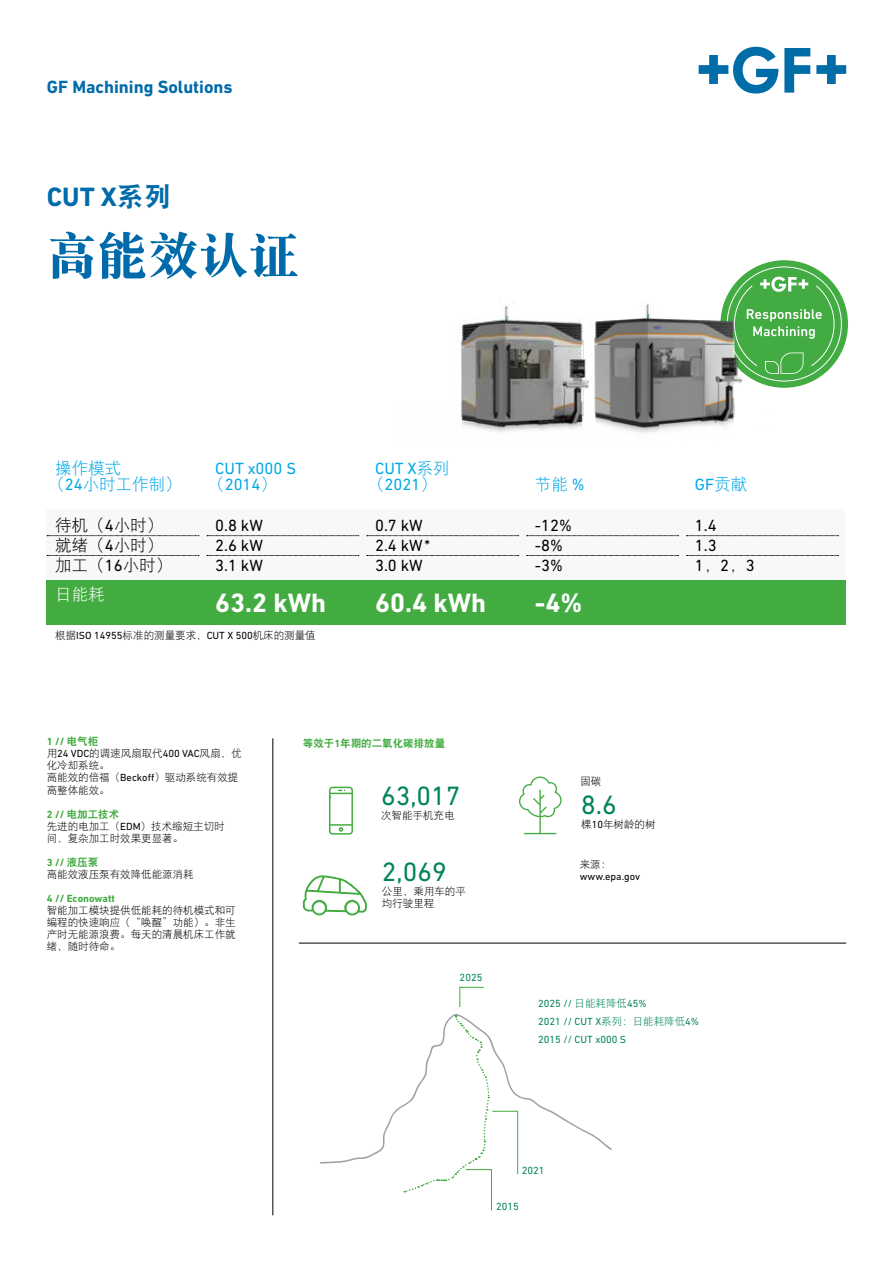
<style>
.page{position:relative;width:893px;height:1263px;background:#fff}
.page>*{position:absolute;margin:0;border:0;box-sizing:border-box;transform-origin:0 0}
.t1{font:50.55px "DF Song GB W9";color:#006aaa}
.t2{font:700 27px "DIN Next W1 G";color:#fff}
.t3{font:27px "DIN Next W1 G";color:#008458}
.t4{font:700 27px "DIN Next W1 G";color:#006aaa}
.t5{font:700 18px "DIN Next W1 G";color:#006aaa}
.t6{font:16.5px/19.8px "DIN Next W1 G";color:#000}
.t7{font:16.5px/16.5px "DIN Next W1 G";color:#00a9e6}
.t8{font:16.5px/19.8px "DF Hei GB W3";color:#000}
.t9{font:16.5px/16.5px "DF Hei GB W3";color:#00a9e6}
.t10{font:16.5px "DF Hei GB W3";color:#fff}
.t11{font:10.5px/12px "DF Hei GB W3";color:#000}
.t12{font:10.5px/18px "DIN Next W1 G";color:#008458}
.t13{font:700 10.5px "DIN Next W1 G";color:#42ac41}
.t14{font:10.5px "DF Hei GB W9";color:#42ac41}
.t15{font:10.5px "DIN Next W1 G";color:#000}
.s1{font-family:"DF Hei GB W9";font-weight:400}
.s2{font-family:"DIN Next W1 G"}
.s3{font-family:"DF Hei GB W3"}
.s4{font-family:"DIN Next W1 G";font-weight:700}
</style>
<div class="page">
<svg style="left:720px;top:260px;width:128px;height:128px;background:#54b454"></svg>
<svg style="left:734px;top:277px;width:101px;height:97px;background:#5fb85f"></svg>
<hr style="left:299px;top:943px;width:547px;height:1px;background:#000">
<svg style="left:699px;top:47px;width:79px;height:47px"></svg>
<svg style="left:784px;top:48px;width:26px;height:45px"></svg>
<svg style="left:816px;top:55px;width:30px;height:29px"></svg>
<svg style="left:519px;top:776px;width:43px;height:58px"></svg>
<svg style="left:328px;top:786px;width:25px;height:49px"></svg>
<svg style="left:303px;top:875px;width:64px;height:41px"></svg>
<hr style="left:273px;top:738px;width:1px;height:477px;background:#000">
<div style="left:47px;top:509px;width:799px;height:71px;background:#f7f8f8"></div>
<svg style="left:47px;top:535px;width:152px;height:1px"></svg>
<svg style="left:47px;top:555px;width:152px;height:1px"></svg>
<svg style="left:207px;top:535px;width:152px;height:1px"></svg>
<svg style="left:207px;top:555px;width:152px;height:1px"></svg>
<svg style="left:367px;top:535px;width:152px;height:1px"></svg>
<svg style="left:367px;top:555px;width:152px;height:1px"></svg>
<svg style="left:527px;top:535px;width:152px;height:1px"></svg>
<svg style="left:527px;top:555px;width:152px;height:1px"></svg>
<svg style="left:687px;top:535px;width:151px;height:1px"></svg>
<svg style="left:687px;top:555px;width:151px;height:1px"></svg>
<div style="left:47px;top:580px;width:799px;height:44px;background:#42ac41"></div>
<svg style="left:459px;top:987px;width:25px;height:20px"></svg>
<svg style="left:320px;top:1014px;width:292px;height:197px"></svg>
<img style="left:458px;top:300px;width:53px;height:132px">
<img style="left:511px;top:293px;width:273px;height:140px">
<h3 class="t5" style="left:47px;top:76px;width:187px">GF Machining Solutions</h3>
<h2 class="t4" style="left:47px;top:181px;width:126px">CUT X<span class="s1">系列</span></h2>
<h1 class="t1" style="left:47px;top:228px;width:254px">高能效认证</h1>
<h3 class="t9" style="left:48px;top:459px;width:135px;text-indent:7px">操作模式<br>（<span class="s2">24</span>小时工作制）</h3>
<h3 class="t7" style="left:208px;top:460px;width:89px;text-indent:7px">CUT x000 S<span class="s3">（</span>2014<span class="s3">）</span></h3>
<h3 class="t7" style="left:368px;top:460px;width:83px;text-indent:7px">CUT X<span class="s3">系列（</span>2021<span class="s3">）</span></h3>
<h3 class="t9" style="left:535px;top:476px;width:51px">节能 <span class="s2">%</span></h3>
<h3 class="t7" style="left:695px;top:476px;width:54px">GF<span class="s3">贡献</span></h3>
<h3 class="t8" style="left:55px;top:515px;width:118px">待机（<span class="s2">4</span>小时）就绪（<span class="s2">4</span>小时）加工（<span class="s2">16</span>小时）</h3>
<h3 class="t6" style="left:215px;top:515px;width:49px;text-align:justify">0.8 kW 2.6 kW 3.1 kW</h3>
<h3 class="t6" style="left:375px;top:515px;width:57px">0.7 kW<br>2.4 kW *<br>3.0 kW</h3>
<h3 class="t6" style="left:535px;top:515px;width:38px">-12% -8% -3%</h3>
<h3 class="t6" style="left:695px;top:515px;width:61px">1.4<br>1.3<br>1<span class="s3">，</span>2<span class="s3">，</span>3</h3>
<h3 class="t10" style="left:55px;top:585px;width:51px">日能耗</h3>
<h2 class="t2" style="left:215px;top:586px;width:113px">63.2 kWh</h2>
<h2 class="t2" style="left:375px;top:586px;width:113px">60.4 kWh</h2>
<h2 class="t2" style="left:535px;top:586px;width:49px">-4%</h2>
<p class="t11" style="left:55px;top:629px;width:262px">根据<span class="s2">ISO 14955</span>标准的测量要求，<span class="s2">CUT X 500</span>机床的测量值</p>
<p class="t13" style="left:47px;top:736px;width:53px">1 // <span class="s1">电气柜</span></p>
<p class="t11" style="left:47px;top:747px;width:196px">用<span class="s2">24 VDC</span>的调速风扇取代<span class="s2">400 VAC</span>风扇，优化冷却系统。<br>高能效的倍福（<span class="s2">Beckoff</span>）驱动系统有效提高整体能效。</p>
<p class="t14" style="left:47px;top:808px;width:74px"><span class="s4">2 //</span> 电加工技术</p>
<p class="t11" style="left:47px;top:819px;width:179px">先进的电加工（<span class="s2">EDM</span>）技术缩短主切时间，复杂加工时效果更显著。</p>
<p class="t13" style="left:47px;top:856px;width:53px">3 // <span class="s1">液压泵</span></p>
<p class="t11" style="left:47px;top:867px;width:149px">高能效液压泵有效降低能源消耗</p>
<p class="t13" style="left:47px;top:892px;width:70px">4 // Econowatt</p>
<p class="t11" style="left:47px;top:903px;width:191px;text-align:justify">智能加工模块提供低能耗的待机模式和可编程的快速响应（“唤醒”功能）。非生产时无能源浪费。每天的清晨机床工作就绪，随时待命。</p>
<p class="t14" style="left:303px;top:738px;width:144px">等效于<span class="s4">1</span>年期的二氧化碳排放量</p>
<h2 class="t3" style="left:381px;top:780px;width:81px">63,017</h2>
<p class="t11" style="left:381px;top:809px;width:75px">次智能手机充电</p>
<h2 class="t3" style="left:382px;top:856px;width:66px">2,069</h2>
<p class="t11" style="left:382px;top:885px;width:85px">公里，乘用车的平均行驶里程</p>
<p class="t12" style="left:460px;top:968px;width:24px">2025</p>
<p class="t11" style="left:580px;top:775px;width:22px">固碳</p>
<p class="t11" style="left:581px;top:818px;width:76px">棵<span class="s2">10</span>年树龄的树</p>
<h2 class="t3" style="left:581px;top:789px;width:37px">8.6</h2>
<p class="t11" style="left:580px;top:858px;width:33px">来源：</p>
<p class="t15" style="left:580px;top:870px;width:62px">www.epa.gov</p>
<p class="t12" style="left:538px;top:995px;width:162px">2025 // <span class="s3">日能耗降低</span>45%<br>2021 // CUT X<span class="s3">系列：日能耗降低</span>4%<br>2015 // CUT x000 S</p>
<p class="t12" style="left:522px;top:1161px;width:24px">2021</p>
<p class="t12" style="left:496px;top:1198px;width:24px">2015</p>
</div>
